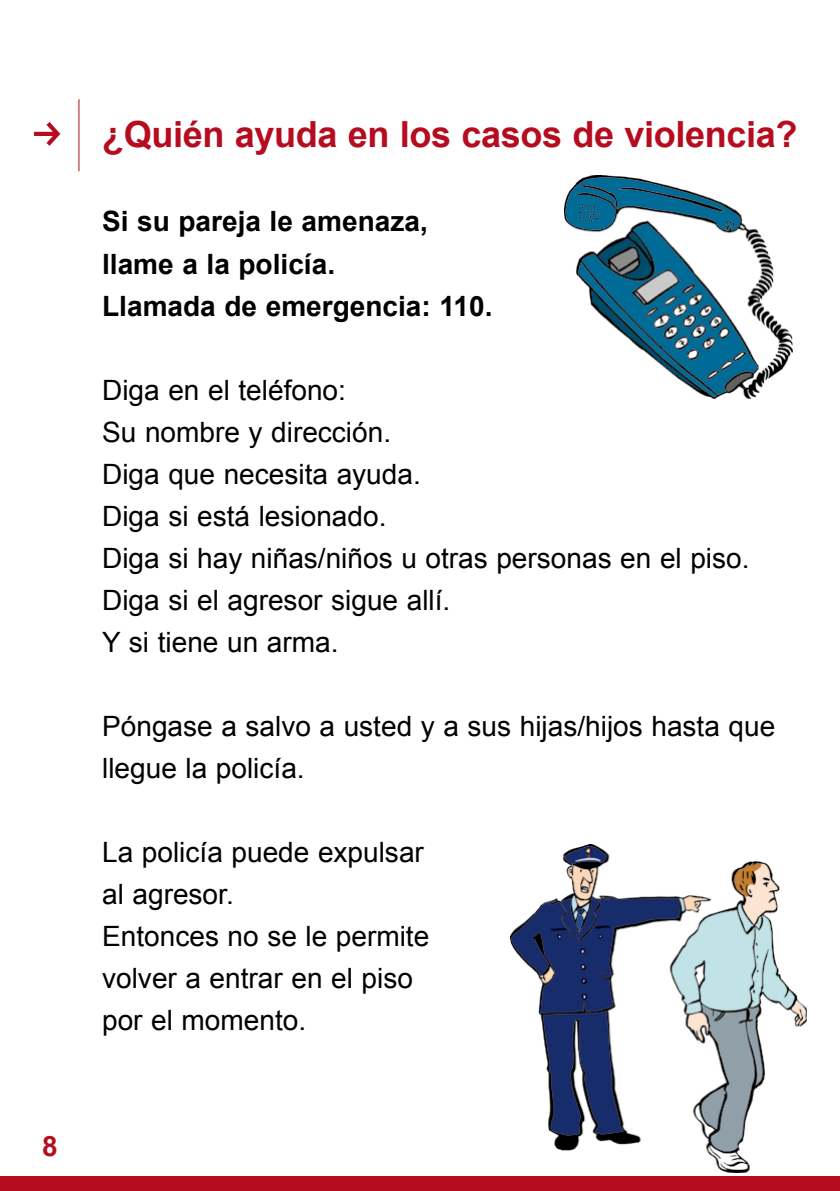
<style>
.page{position:relative;width:840px;height:1191px;background:#fff}
.page>*{position:absolute;margin:0;border:0;box-sizing:border-box;transform-origin:0 0}
.t1{font:700 36px "Arial";letter-spacing:-.01em;color:#b60c1f}
.t2{font:28px/42px "Arial";color:#000}
.t3{font:700 28px/42px "Arial";color:#000}
.t4{font:700 28px "Arial";color:#b60c1f}
</style>
<div class="page">
<svg style="left:34px;top:122px;width:26px;height:24px"></svg>
<hr style="left:78px;top:99px;width:1px;height:72px;background:#b60c1f">
<img style="left:564px;top:175px;width:227px;height:223px">
<img style="left:510px;top:845px;width:295px;height:327px">
<div style="left:0;top:1176px;width:839px;height:15px;background:#b60c1f"></div>
<p class="t4" style="left:42px;top:1127px;width:17px">8</p>
<p class="t1" style="left:102px;top:111px;width:696px">¿Quién ayuda en los casos de violencia?</p>
<p class="t3" style="left:102px;top:202px;width:391px">Si su pareja le amenaza, llame a la policía.<br>Llamada de emergencia: 110.</p>
<p class="t2" style="left:102px;top:369px;width:648px">Diga en el teléfono:<br>Su nombre y dirección.<br>Diga que necesita ayuda.<br>Diga si está lesionado.<br>Diga si hay niñas/niños u otras personas en el piso.<br>Diga si el agresor sigue allí.<br>Y si tiene un arma.</p>
<p class="t2" style="left:102px;top:705px;width:674px">Póngase a salvo a usted y a sus hijas/hijos hasta que llegue la policía.</p>
<p class="t2" style="left:102px;top:831px;width:328px">La policía puede expulsar al agresor.<br>Entonces no se le permite volver a entrar en el piso por el momento.</p>
</div>
